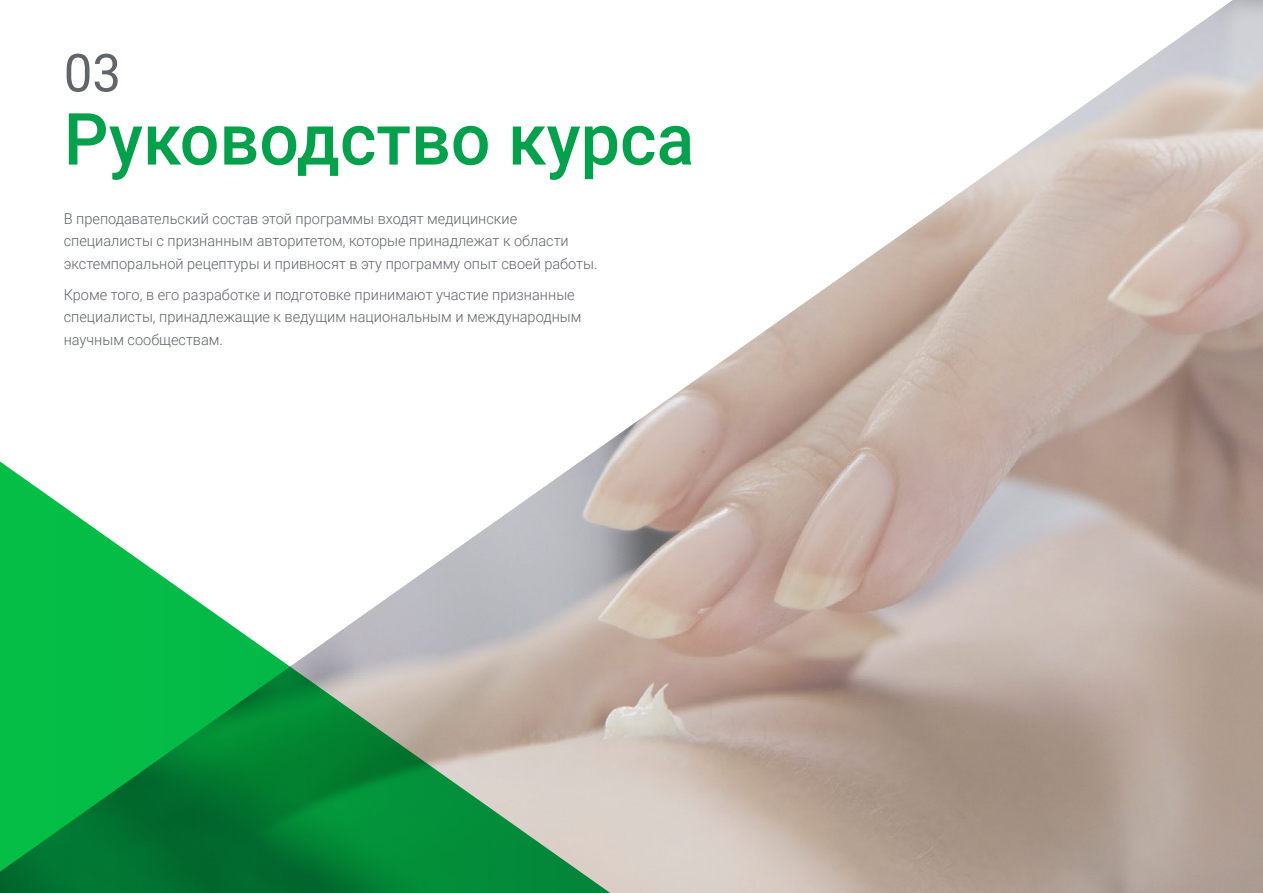
<style>
.page{position:relative;width:1263px;height:893px;background:#fff}
.page>*{position:absolute;margin:0;border:0;box-sizing:border-box;transform-origin:0 0}
.t1{font:500 72px "Roboto";color:#04a14d}
.t2{font:52.5px "Roboto";color:#61646a}
.t3{font:300 15px/22.5px "Roboto";color:#61646a}
</style>
<div class="page">
<img style="left:602px;top:0;width:661px;height:893px">
<svg style="left:0;top:446px;width:640px;height:447px"></svg>
<h2 class="t2" style="left:64px;top:36px;width:59px">03</h2>
<h1 class="t1" style="left:64px;top:89px;width:632px">Руководство курса</h1>
<p class="t3" style="left:64px;top:207px;width:535px">В преподавательский состав этой программы входят медицинские специалисты с признанным авторитетом, которые принадлежат к области экстемпоральной рецептуры и привносят в эту программу опыт своей работы.</p>
<p class="t3" style="left:64px;top:283px;width:519px">Кроме того, в его разработке и подготовке принимают участие признанные специалисты, принадлежащие к ведущим национальным и международным научным сообществам.</p>
</div>
